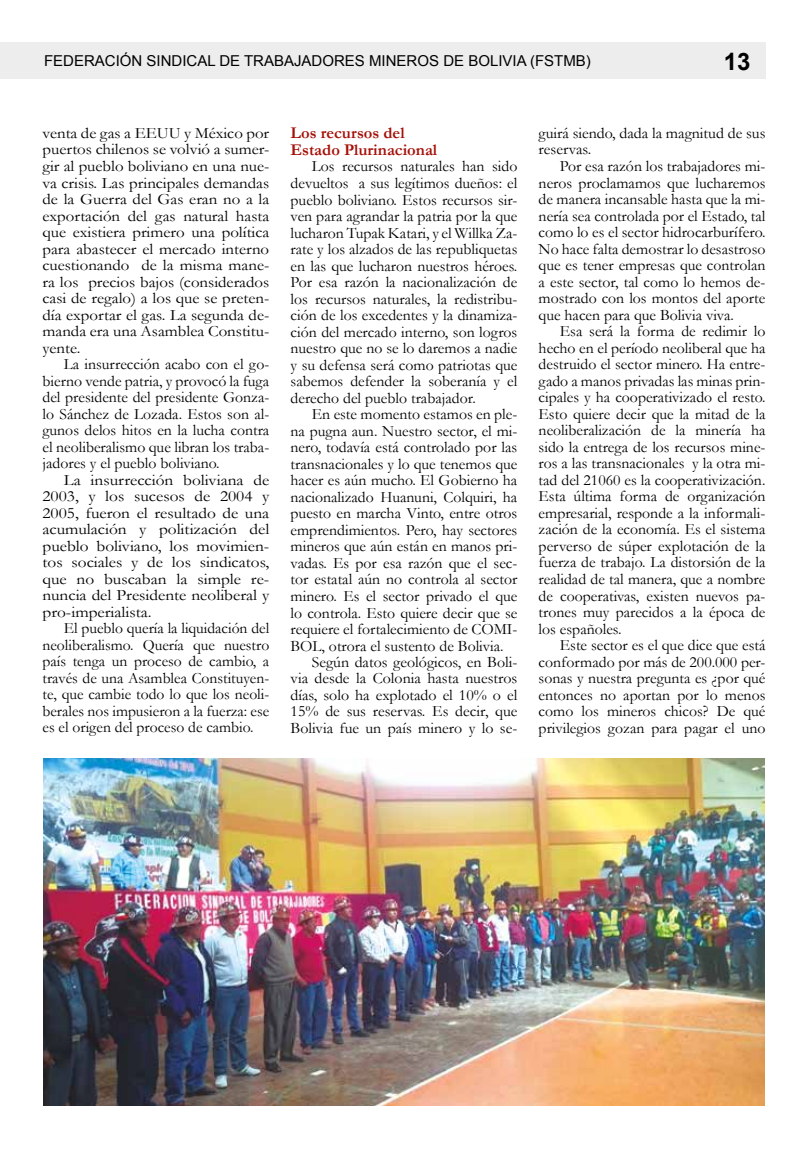
<style>
.page{position:relative;width:808px;height:1149px;background:#fff}
.page>*{position:absolute;margin:0;border:0;box-sizing:border-box;transform-origin:0 0}
.t1{font:700 24px "Arial";color:#000}
.t2{font:700 16.5px/16.5px "Garamond";color:#a51008}
.t3{font:15.75px/16.5px "Garamond";color:#000;text-align:justify}
.t4{font:15.75px/16.5px "Garamond";color:#000;text-align:justify;scale:1.07 1}
.t5{font:15.75px/16.5px "Garamond";color:#000;text-align:justify;scale:1.1 1}
.t6{font:15px "Arial";color:#000}
</style>
<div class="page">
<div style="left:0;top:43px;width:765px;height:36px;background:#ededed"></div>
<img style="left:43px;top:758px;width:722px;height:347px">
<p class="t6" style="left:44px;top:53px;width:548px">FEDERACIÓN SINDICAL DE TRABAJADORES MINEROS DE BOLIVIA (FSTMB)</p>
<h1 class="t1" style="left:724px;top:48px;width:28px">13</h1>
<p class="t4" style="left:43px;top:125px;width:213px">venta de gas a EEUU y México por puertos chilenos se volvió a sumer&shy;gir al pueblo boliviano en una nue&shy;va crisis. Las principales demandas de la Guerra del Gas eran no a la exportación del gas natural hasta que existiera primero una política para abastecer el mercado interno cuestionando de la misma mane&shy;ra los precios bajos (considerados casi de regalo) a los que se preten&shy;día exportar el gas. La segunda de&shy;manda era una Asamblea Constitu&shy;yente.</p>
<p class="t3" style="left:43px;top:356px;width:228px;text-indent:21px">La insurrección acabo con el go&shy;bierno vende patria, y provocó la fuga del presidente del presidente Gonza&shy;lo Sánchez de Lozada. Estos son al&shy;gunos delos hitos en la lucha contra el neoliberalismo que libran los traba&shy;jadores y el pueblo boliviano.</p>
<p class="t5" style="left:43px;top:471px;width:208px;text-indent:21px">La insurrección boliviana de 2003, y los sucesos de 2004 y 2005, fueron el resultado de una acumulación y politización del pueblo boliviano, los movimien&shy;tos sociales y de los sindicatos, que no buscaban la simple re&shy;nuncia del Presidente neoliberal y pro-imperialista.</p>
<p class="t3" style="left:43px;top:620px;width:228px;text-indent:21px">El pueblo quería la liquidación del neoliberalismo. Quería que nuestro país tenga un proceso de cambio, a través de una Asamblea Constituyen&shy;te, que cambie todo lo que los neoli&shy;berales nos impusieron a la fuerza: ese es el origen del proceso de cambio.</p>
<p class="t2" style="left:291px;top:125px;width:148px">Los recursos del<br>Estado Plurinacional</p>
<p class="t3" style="left:291px;top:158px;width:228px;text-indent:21px">Los recursos naturales han sido devueltos a sus legítimos dueños: el pueblo boliviano. Estos recursos sir&shy;ven para agrandar la patria por la que lucharon Tupak Katari, y el Willka Za&shy;rate y los alzados de las republiquetas en las que lucharon nuestros héroes.<br>Por esa razón la nacionalización de los recursos naturales, la redistribu&shy;ción de los excedentes y la dinamiza&shy;ción del mercado interno, son logros nuestro que no se lo daremos a nadie y su defensa será como patriotas que sabemos defender la soberanía y el derecho del pueblo trabajador.</p>
<p class="t3" style="left:312px;top:406px;width:207px">En este momento estamos en ple-</p>
<p class="t3" style="left:291px;top:422px;width:228px">na pugna aun. Nuestro sector, el mi-</p>
<p class="t3" style="left:291px;top:439px;width:228px">nero, todavía está controlado por las</p>
<p class="t3" style="left:291px;top:455px;width:228px">transnacionales y lo que tenemos que</p>
<p class="t3" style="left:291px;top:472px;width:228px">hacer es aún mucho. El Gobierno ha</p>
<p class="t3" style="left:291px;top:488px;width:228px">nacionalizado Huanuni, Colquiri, ha</p>
<p class="t3" style="left:291px;top:505px;width:228px">puesto en marcha Vinto, entre otros</p>
<p class="t3" style="left:291px;top:522px;width:228px">emprendimientos. Pero, hay sectores</p>
<p class="t3" style="left:291px;top:538px;width:228px">mineros que aún están en manos pri-</p>
<p class="t3" style="left:291px;top:555px;width:228px">vadas. Es por esa razón que el sec-</p>
<p class="t3" style="left:291px;top:571px;width:228px">tor estatal aún no controla al sector</p>
<p class="t3" style="left:291px;top:588px;width:228px">minero. Es el sector privado el que</p>
<p class="t3" style="left:291px;top:604px;width:228px">lo controla. Esto quiere decir que se</p>
<p class="t3" style="left:291px;top:621px;width:228px">requiere el fortalecimiento de COMI-</p>
<p class="t3" style="left:291px;top:637px;width:214px">BOL, otrora el sustento de Bolivia.</p>
<p class="t3" style="left:312px;top:653px;width:207px">Según datos geológicos, en Boli-</p>
<p class="t3" style="left:291px;top:670px;width:228px">via desde la Colonia hasta nuestros</p>
<p class="t3" style="left:291px;top:686px;width:228px">días, solo ha explotado el 10% o el</p>
<p class="t3" style="left:291px;top:703px;width:228px">15% de sus reservas. Es decir, que</p>
<p class="t3" style="left:291px;top:719px;width:228px">Bolivia fue un país minero y lo se-</p>
<p class="t3" style="left:539px;top:125px;width:228px">guirá siendo, dada la magnitud de sus reservas.</p>
<p class="t3" style="left:539px;top:158px;width:228px;text-indent:21px">Por esa razón los trabajadores mi&shy;neros proclamamos que lucharemos de manera incansable hasta que la mi&shy;nería sea controlada por el Estado, tal como lo es el sector hidrocarburífero.<br>No hace falta demostrar lo desastroso que es tener empresas que controlan a este sector, tal como lo hemos de&shy;mostrado con los montos del aporte que hacen para que Bolivia viva.</p>
<p class="t3" style="left:539px;top:323px;width:228px;text-indent:21px">Esa será la forma de redimir lo hecho en el período neoliberal que ha destruido el sector minero. Ha entre&shy;gado a manos privadas las minas prin&shy;cipales y ha cooperativizado el resto.<br>Esto quiere decir que la mitad de la neoliberalización de la minería ha sido la entrega de los recursos mine&shy;ros a las transnacionales y la otra mi&shy;tad del 21060 es la cooperativización.<br>Esta última forma de organización empresarial, responde a la informali&shy;zación de la economía. Es el sistema perverso de súper explotación de la fuerza de trabajo. La distorsión de la realidad de tal manera, que a nombre de cooperativas, existen nuevos pa&shy;trones muy parecidos a la época de los españoles.</p>
<p class="t3" style="left:539px;top:637px;width:228px;text-indent:21px">Este sector es el que dice que está conformado por más de 200.000 per&shy;sonas y nuestra pregunta es ¿por qué entonces no aportan por lo menos como los mineros chicos? De qué privilegios gozan para pagar el uno</p>
</div>
